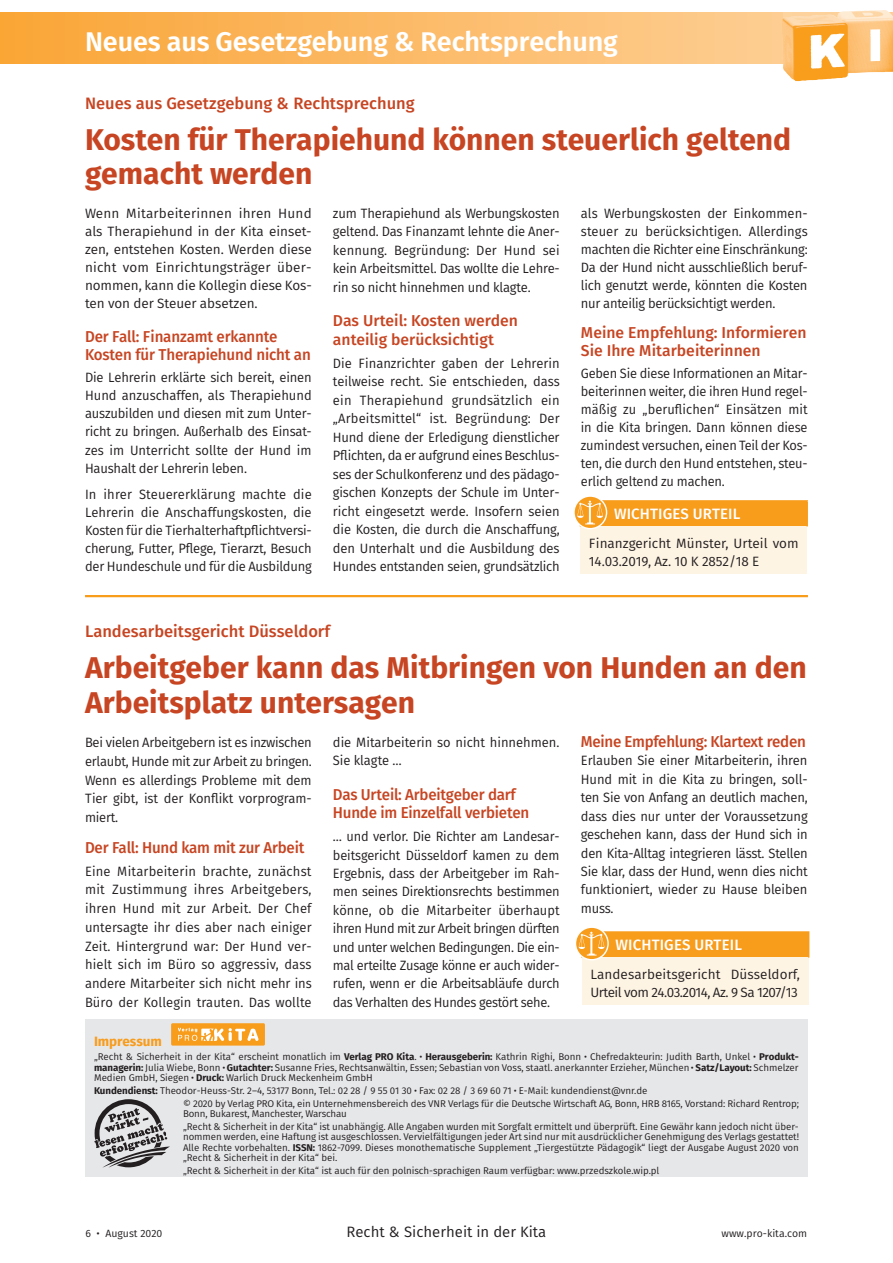
<style>
.page{position:relative;width:893px;height:1263px;background:#fff}
.page>*{position:absolute;margin:0;border:0;box-sizing:border-box;transform-origin:0 0}
.t1{font:700 30px/34.5px "Fira Sans";color:#c74522}
.t2{font:600 27px "Fira Sans";letter-spacing:-.005em;color:#fff}
.t3{font:500 16.5px "Fira Sans";color:#c74522}
.t4{font:500 15.75px/18px "Fira Sans";letter-spacing:-.01em;color:#c74522;scale:.96 1}
.t5{font:500 15.75px/18.5px "Fira Sans";letter-spacing:-.01em;color:#c74522}
.t6{font:500 15px "Fira Sans";letter-spacing:.01em;color:#fff}
.t7{font:15px "Fira Sans";color:#231f20}
.t8{font:13.5px/18.5px "Fira Sans";letter-spacing:-.015em;color:#231f20;text-align:justify;scale:.96 1}
.t9{font:13.5px/18.5px "Fira Sans";letter-spacing:-.015em;color:#231f20;text-align:justify;scale:.95 1}
.t10{font:13.5px/18px "Fira Sans";letter-spacing:-.015em;color:#231f20;text-align:justify}
.t11{font:13.5px/18px "Fira Sans";letter-spacing:.005em;color:#231f20}
.t12{font:700 13.5px "Fira Sans";letter-spacing:-.005em;color:#f89c1c}
.t13{font:10.5px "Fira Sans";color:#231f20}
.t14{font:9.75px/10.5px "Fira Sans";letter-spacing:-.005em;color:#231f20;text-align:justify}
.s1{font-weight:700}
</style>
<div class="page">
<svg style="left:0;top:13px;width:782px;height:51px;background:#fbb964"></svg>
<img style="left:782px;top:12px;width:66px;height:69px">
<img style="left:795px;top:10px;width:98px;height:65px">
<div style="left:85px;top:1019px;width:723px;height:157px;background:#e6e7e9"></div>
<div style="left:171px;top:1023px;width:94px;height:22px;background:#f89c1c;border-radius:2px"></div>
<svg style="left:178px;top:1028px;width:80px;height:13px"></svg>
<svg style="left:94px;top:1099px;width:76px;height:69px"></svg>
<hr style="left:85px;top:595px;width:723px;height:2px;background:#f89c1c">
<div style="left:580px;top:501px;width:227px;height:25px;background:#f89c1c"></div>
<div style="left:580px;top:526px;width:227px;height:48px;background:#fef4e4"></div>
<hr style="left:580px;top:500px;width:228px;height:2px;background:#f89c1c">
<hr style="left:806px;top:502px;width:2px;height:24px;background:#f89c1c">
<svg style="left:574px;top:496px;width:33px;height:33px"></svg>
<svg style="left:577px;top:501px;width:26px;height:25px"></svg>
<div style="left:573px;top:495px;width:34px;height:34px;border:1px solid #fff;border-radius:50%"></div>
<div style="left:582px;top:932px;width:227px;height:25px;background:#f89c1c"></div>
<div style="left:582px;top:957px;width:227px;height:48px;background:#fef4e4"></div>
<hr style="left:581px;top:931px;width:228px;height:2px;background:#f89c1c">
<svg style="left:575px;top:927px;width:33px;height:33px"></svg>
<svg style="left:579px;top:932px;width:26px;height:23px"></svg>
<div style="left:575px;top:926px;width:34px;height:34px;border:1px solid #fff;border-radius:50%"></div>
<h2 class="t2" style="left:85px;top:19px;width:534px">Neues aus Gesetzgebung &amp; Rechtsprechung</h2>
<p class="t3" style="left:85px;top:90px;width:331px">Neues aus Gesetzgebung &amp; Rechtsprechung</p>
<h1 class="t1" style="left:85px;top:120px;width:708px">Kosten für Therapiehund können steuerlich geltend gemacht werden</h1>
<p class="t10" style="left:85px;top:204px;width:228px">Wenn Mitarbeiterinnen ihren Hund als Therapiehund in der Kita einset&shy;zen, entstehen Kosten. Werden diese nicht vom Einrichtungsträger über&shy;nommen, kann die Kollegin diese Kos&shy;ten von der Steuer absetzen.</p>
<p class="t4" style="left:85px;top:327px;width:237px">Der Fall: Finanzamt erkannte<br>Kosten für Therapiehund nicht an</p>
<p class="t8" style="left:85px;top:368px;width:238px;line-height:18px">Die Lehrerin erklärte sich bereit, einen Hund anzuschaffen, als Therapiehund auszubilden und diesen mit zum Unter&shy;richt zu bringen. Außerhalb des Einsat&shy;zes im Unterricht sollte der Hund im Haushalt der Lehrerin leben.</p>
<p class="t8" style="left:85px;top:485px;width:238px;line-height:18px">In ihrer Steuererklärung machte die Lehrerin die Anschaffungskosten, die Kosten für die Tierhalterhaftpflichtversi&shy;cherung, Futter, Pflege, Tierarzt, Besuch der Hundeschule und für die Ausbildung</p>
<p class="t8" style="left:581px;top:204px;width:238px;line-height:18px">als Werbungskosten der Einkommen&shy;steuer zu berücksichtigen. Allerdings machten die Richter eine Einschränkung:<br>Da der Hund nicht ausschließlich beruf&shy;lich genutzt werde, könnten die Kosten nur anteilig berücksichtigt werden.</p>
<p class="t5" style="left:581px;top:323px;width:227px;line-height:18px">Meine Empfehlung: Informieren<br>Sie Ihre Mitarbeiterinnen</p>
<p class="t9" style="left:581px;top:364px;width:240px;line-height:18px">Geben Sie diese Informationen an Mitar&shy;beiterinnen weiter, die ihren Hund regel&shy;mäßig zu „beruflichen“ Einsätzen mit in die Kita bringen. Dann können diese zumindest versuchen, einen Teil der Kos&shy;ten, die durch den Hund entstehen, steu&shy;erlich geltend zu machen.</p>
<p class="t8" style="left:333px;top:203px;width:238px">zum Therapiehund als Werbungskosten geltend. Das Finanzamt lehnte die Aner&shy;kennung. Begründung: Der Hund sei kein Arbeitsmittel. Das wollte die Lehre&shy;rin so nicht hinnehmen und klagte.</p>
<p class="t5" style="left:333px;top:311px;width:187px">Das Urteil: Kosten werden anteilig berücksichtigt</p>
<p class="t8" style="left:333px;top:353px;width:238px">Die Finanzrichter gaben der Lehrerin teilweise recht. Sie entschieden, dass ein Therapiehund grundsätzlich ein „Arbeitsmittel“ ist. Begründung: Der Hund diene der Erledigung dienstlicher Pflichten, da er aufgrund eines Beschlus&shy;ses der Schulkonferenz und des pädago&shy;gischen Konzepts der Schule im Unter&shy;richt eingesetzt werde. Insofern seien die Kosten, die durch die Anschaffung, den Unterhalt und die Ausbildung des Hundes entstanden seien, grundsätzlich</p>
<p class="t6" style="left:614px;top:502px;width:128px">WICHTIGES URTEIL</p>
<p class="t10" style="left:589px;top:533px;width:211px">Finanzgericht Münster, Urteil vom<br>14.03.2019, Az. 10 K 2852/18 E</p>
<p class="t3" style="left:85px;top:618px;width:247px">Landesarbeitsgericht Düsseldorf</p>
<h1 class="t1" style="left:85px;top:648px;width:723px;line-height:35px">Arbeitgeber kann das Mitbringen von Hunden an den<br>Arbeitsplatz untersagen</h1>
<p class="t8" style="left:85px;top:733px;width:238px">Bei vielen Arbeitgebern ist es inzwischen erlaubt, Hunde mit zur Arbeit zu bringen.<br>Wenn es allerdings Probleme mit dem Tier gibt, ist der Konflikt vorprogram&shy;miert.</p>
<p class="t4" style="left:85px;top:837px;width:230px">Der Fall: Hund kam mit zur Arbeit</p>
<p class="t8" style="left:85px;top:861px;width:238px">Eine Mitarbeiterin brachte, zunächst mit Zustimmung ihres Arbeitgebers, ihren Hund mit zur Arbeit. Der Chef untersagte ihr dies aber nach einiger Zeit. Hintergrund war: Der Hund ver&shy;hielt sich im Büro so aggressiv, dass andere Mitarbeiter sich nicht mehr ins Büro der Kollegin trauten. Das wollte</p>
<p class="t4" style="left:581px;top:732px;width:236px">Meine Empfehlung: Klartext reden</p>
<p class="t8" style="left:581px;top:751px;width:238px">Erlauben Sie einer Mitarbeiterin, ihren Hund mit in die Kita zu bringen, soll&shy;ten Sie von Anfang an deutlich machen, dass dies nur unter der Voraussetzung geschehen kann, dass der Hund sich in den Kita-Alltag integrieren lässt. Stellen Sie klar, dass der Hund, wenn dies nicht funktioniert, wieder zu Hause bleiben muss.</p>
<p class="t8" style="left:333px;top:733px;width:237px">die Mitarbeiterin so nicht hinnehmen.<br>Sie klagte …</p>
<p class="t4" style="left:333px;top:784px;width:206px;line-height:18.5px">Das Urteil: Arbeitgeber darf<br>Hunde im Einzelfall verbieten</p>
<p class="t9" style="left:333px;top:827px;width:240px">… und verlor. Die Richter am Landesar&shy;beitsgericht Düsseldorf kamen zu dem Ergebnis, dass der Arbeitgeber im Rah&shy;men seines Direktionsrechts bestimmen könne, ob die Mitarbeiter überhaupt ihren Hund mit zur Arbeit bringen dürften und unter welchen Bedingungen. Die ein&shy;mal erteilte Zusage könne er auch wider&shy;rufen, wenn er die Arbeitsabläufe durch das Verhalten des Hundes gestört sehe.</p>
<p class="t6" style="left:615px;top:933px;width:128px">WICHTIGES URTEIL</p>
<p class="t11" style="left:590px;top:965px;width:211px">Landesarbeitsgericht Düsseldorf,<br>Urteil vom 24.03.2014, Az. 9 Sa 1207/13</p>
<p class="t12" style="left:94px;top:1029px;width:69px">Impressum</p>
<p class="t14" style="left:94px;top:1051px;width:706px">„Recht &amp; Sicherheit in der Kita“ erscheint monatlich im <span class="s1">Verlag PRO Kita</span>. • <span class="s1">Herausgeberin:</span> Kathrin Righi, Bonn • Chefredakteurin: Judith Barth, Unkel • <span class="s1">Produkt&shy;managerin:</span> Julia Wiebe, Bonn • <span class="s1">Gutachter:</span> Susanne Fries, Rechtsanwältin, Essen; Sebastian von Voss, staatl. anerkannter Erzieher, München • <span class="s1">Satz/Layout:</span> Schmelzer Medien GmbH, Siegen • <span class="s1">Druck:</span> Warlich Druck Meckenheim GmbH</p>
<p class="t14" style="left:183px;top:1084px;width:617px;line-height:12.6px;text-indent:-89px"><span class="s1">Kundendienst:</span> Theodor-Heuss-Str. 2–4, 53177 Bonn, Tel.: 02 28 / 9 55 01 30 • Fax: 02 28 / 3 69 60 71 • E-Mail: kundendienst@vnr.de<br>© 2020 by Verlag PRO Kita, ein Unternehmensbereich des VNR Verlags für die Deutsche Wirtschaft AG, Bonn, HRB 8165, Vorstand: Richard Rentrop;</p>
<p class="t14" style="left:183px;top:1107px;width:617px;line-height:12.6px">Bonn, Bukarest, Manchester, Warschau<br>„Recht &amp; Sicherheit in der Kita“ ist unabhängig. Alle Angaben wurden mit Sorgfalt ermittelt und überprüft. Eine Gewähr kann jedoch nicht über-</p>
<p class="t14" style="left:183px;top:1131px;width:617px">nommen werden, eine Haftung ist ausgeschlossen. Vervielfältigungen jeder Art sind nur mit ausdrücklicher Genehmigung des Verlags gestattet!<br>Alle Rechte vorbehalten. <span class="s1">ISSN:</span> 1862-7099. Dieses monothematische Supplement „Tiergestützte Pädagogik“ liegt der Ausgabe August 2020 von „Recht &amp; Sicherheit in der Kita“ bei.</p>
<p class="t14" style="left:183px;top:1165px;width:478px">„Recht &amp; Sicherheit in der Kita“ ist auch für den polnisch-sprachigen Raum verfügbar: www.przedszkole.wip.pl</p>
<p class="t13" style="left:85px;top:1225px;width:79px">6 • August 2020</p>
<p class="t7" style="left:347px;top:1220px;width:201px">Recht &amp; Sicherheit in der Kita</p>
<p class="t13" style="left:722px;top:1225px;width:87px">www.pro-kita.com</p>
</div>
